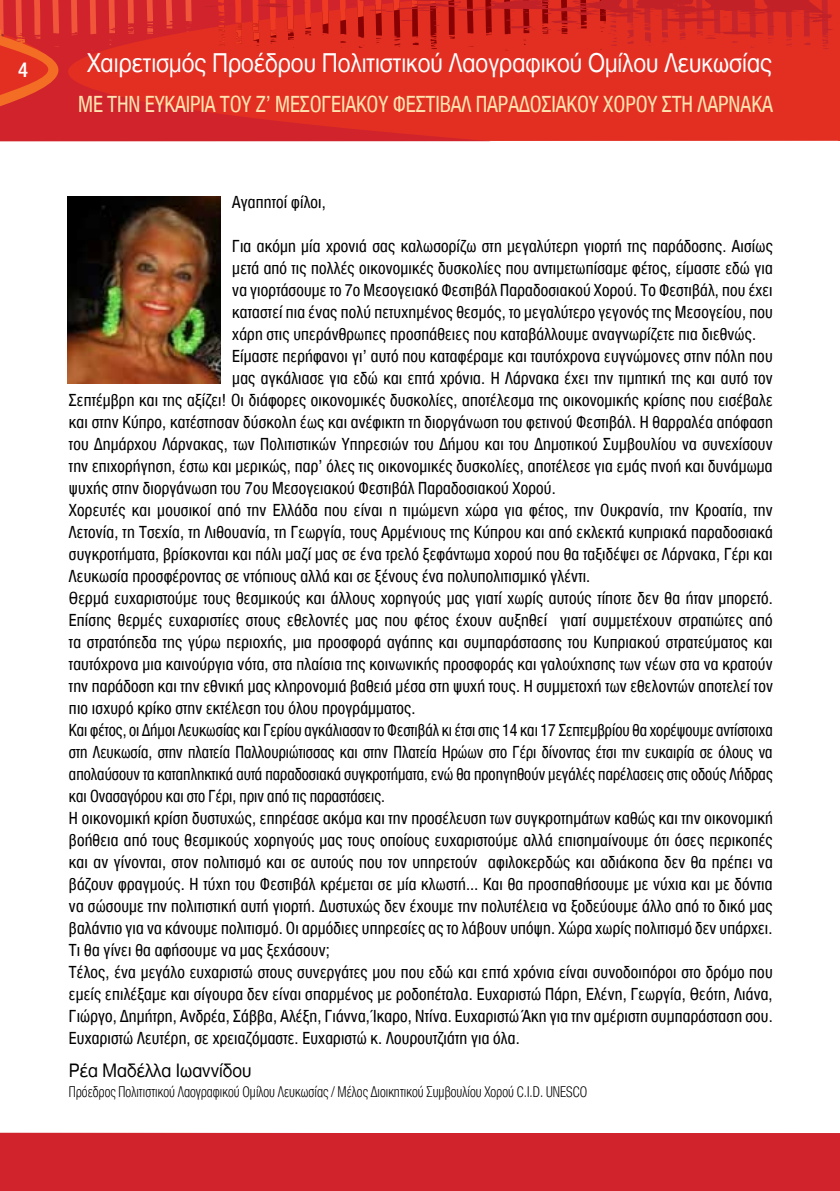
<style>
.page{position:relative;width:840px;height:1191px;background:#fff}
.page>*{position:absolute;margin:0;border:0;box-sizing:border-box;transform-origin:0 0}
.t1{font:28px "CF Helvetica";color:#fff;scale:.85 1}
.t2{font:24px "CF Helvetica Cond";letter-spacing:-.005em;color:#ffe4af;scale:.96 1}
.t3{font:500 22px "CF Helvetica Cond";color:#fff}
.t4{font:20px "CF Helvetica";color:#000;scale:.9 1}
.t5{font:18px "CF Helvetica Cond";letter-spacing:.01em;color:#000}
.t6{font:18px "CF Helvetica Cond";letter-spacing:.01em;color:#000;scale:.95 1}
.t7{font:300 16px "CF Helvetica Cond";letter-spacing:.005em;color:#000;scale:.9 1}
</style>
<div class="page">
<div style="left:0;top:0;width:839px;height:141px;background:#e22f22"></div>
<svg style="left:0;top:0;width:508px;height:141px"></svg>
<svg style="left:0;top:0;width:191px;height:116px"></svg>
<svg style="left:197px;top:0;width:643px;height:50px"></svg>
<div style="left:0;top:1132px;width:839px;height:59px;background:#d0232c"></div>
<hr style="left:839px;top:1132px;width:1px;height:59px;background:#d0232c">
<img style="left:68px;top:196px;width:153px;height:187px">
<p class="t3" style="left:18px;top:58px;width:11px">4</p>
<h1 class="t1" style="left:87px;top:47px;width:806px">Χαιρετισμός Προέδρου Πολιτιστικού Λαογραφικού Ομίλου Λευκωσίας</h1>
<h2 class="t2" style="left:78px;top:91px;width:724px">ΜΕ ΤΗΝ ΕΥΚΑΙΡΙΑ ΤΟΥ Ζ’ ΜΕΣΟΓΕΙΑΚΟΥ ΦΕΣΤΙΒΑΛ ΠΑΡΑΔΟΣΙΑΚΟΥ ΧΟΡΟΥ ΣΤΗ ΛΑΡΝΑΚΑ</h2>
<p class="t5" style="left:232px;top:193px;width:95px">Αγαπητοί φίλοι,</p>
<p class="t5" style="left:232px;top:237px;width:541px">Για ακόμη μία χρονιά σας καλωσορίζω στη μεγαλύτερη γιορτή της παράδοσης. Αισίως</p>
<p class="t5" style="left:232px;top:259px;width:541px">μετά από τις πολλές οικονομικές δυσκολίες που αντιμετωπίσαμε φέτος, είμαστε εδώ για</p>
<p class="t5" style="left:232px;top:281px;width:541px">να γιορτάσουμε το 7ο Μεσογειακό Φεστιβάλ Παραδοσιακού Χορού. Το Φεστιβάλ, που έχει</p>
<p class="t5" style="left:232px;top:303px;width:541px">καταστεί πια ένας πολύ πετυχημένος θεσμός, το μεγαλύτερο γεγονός της Μεσογείου, που</p>
<p class="t5" style="left:232px;top:325px;width:525px">χάρη στις υπεράνθρωπες προσπάθειες που καταβάλλουμε αναγνωρίζετε πια διεθνώς.</p>
<p class="t5" style="left:232px;top:347px;width:541px">Είμαστε περήφανοι γι’ αυτό που καταφέραμε και ταυτόχρονα ευγνώμονες στην πόλη που</p>
<p class="t5" style="left:232px;top:369px;width:541px">μας αγκάλιασε για εδώ και επτά χρόνια. Η Λάρνακα έχει την τιμητική της και αυτό τον</p>
<p class="t5" style="left:69px;top:391px;width:704px">Σεπτέμβρη και της αξίζει! Οι διάφορες οικονομικές δυσκολίες, αποτέλεσμα της οικονομικής κρίσης που εισέβαλε</p>
<p class="t5" style="left:69px;top:413px;width:705px">και στην Κύπρο, κατέστησαν δύσκολη έως και ανέφικτη τη διοργάνωση του φετινού Φεστιβάλ. Η θαρραλέα απόφαση</p>
<p class="t5" style="left:69px;top:435px;width:704px">του Δημάρχου Λάρνακας, των Πολιτιστικών Υπηρεσιών του Δήμου και του Δημοτικού Συμβουλίου να συνεχίσουν</p>
<p class="t5" style="left:69px;top:457px;width:704px">την επιχορήγηση, έστω και μερικώς, παρ’ όλες τις οικονομικές δυσκολίες, αποτέλεσε για εμάς πνοή και δυνάμωμα</p>
<p class="t5" style="left:69px;top:479px;width:488px">ψυχής στην διοργάνωση του 7ου Μεσογειακού Φεστιβάλ Παραδοσιακού Χορού.</p>
<p class="t5" style="left:69px;top:501px;width:704px">Χορευτές και μουσικοί από την Ελλάδα που είναι η τιμώμενη χώρα για φέτος, την Ουκρανία, την Κροατία, την</p>
<p class="t5" style="left:69px;top:523px;width:705px">Λετονία, τη Τσεχία, τη Λιθουανία, τη Γεωργία, τους Αρμένιους της Κύπρου και από εκλεκτά κυπριακά παραδοσιακά</p>
<p class="t5" style="left:69px;top:545px;width:704px">συγκροτήματα, βρίσκονται και πάλι μαζί μας σε ένα τρελό ξεφάντωμα χορού που θα ταξιδέψει σε Λάρνακα, Γέρι και</p>
<p class="t5" style="left:69px;top:567px;width:522px">Λευκωσία προσφέροντας σε ντόπιους αλλά και σε ξένους ένα πολυπολιτισμικό γλέντι.</p>
<p class="t5" style="left:69px;top:589px;width:705px">Θερμά ευχαριστούμε τους θεσμικούς και άλλους χορηγούς μας γιατί χωρίς αυτούς τίποτε δεν θα ήταν μπορετό.</p>
<p class="t5" style="left:69px;top:611px;width:704px">Επίσης θερμές ευχαριστίες στους εθελοντές μας που φέτος έχουν αυξηθεί γιατί συμμετέχουν στρατιώτες από</p>
<p class="t5" style="left:69px;top:633px;width:704px">τα στρατόπεδα της γύρω περιοχής, μια προσφορά αγάπης και συμπαράστασης του Κυπριακού στρατεύματος και</p>
<p class="t5" style="left:69px;top:655px;width:704px">ταυτόχρονα μια καινούργια νότα, στα πλαίσια της κοινωνικής προσφοράς και γαλούχησης των νέων στα να κρατούν</p>
<p class="t5" style="left:69px;top:677px;width:705px">την παράδοση και την εθνική μας κληρονομιά βαθειά μέσα στη ψυχή τους. Η συμμετοχή των εθελοντών αποτελεί τον</p>
<p class="t5" style="left:69px;top:699px;width:348px">πιο ισχυρό κρίκο στην εκτέλεση του όλου προγράμματος.</p>
<p class="t6" style="left:69px;top:721px;width:742px">Και φέτος, οι Δήμοι Λευκωσίας και Γερίου αγκάλιασαν το Φεστιβάλ κι έτσι στις 14 και 17 Σεπτεμβρίου θα χορέψουμε αντίστοιχα</p>
<p class="t6" style="left:69px;top:743px;width:741px">στη Λευκωσία, στην πλατεία Παλλουριώτισσας και στην Πλατεία Ηρώων στο Γέρι δίνοντας έτσι την ευκαιρία σε όλους να</p>
<p class="t6" style="left:69px;top:765px;width:741px">απολαύσουν τα καταπληκτικά αυτά παραδοσιακά συγκροτήματα, ενώ θα προηγηθούν μεγάλές παρέλασεις στις οδούς Λήδρας</p>
<p class="t6" style="left:69px;top:787px;width:334px">και Ονασαγόρου και στο Γέρι, πριν από τις παραστάσεις.</p>
<p class="t5" style="left:69px;top:809px;width:705px">Η οικονομική κρίση δυστυχώς, επηρέασε ακόμα και την προσέλευση των συγκροτημάτων καθώς και την οικονομική</p>
<p class="t5" style="left:69px;top:831px;width:704px">βοήθεια από τους θεσμικούς χορηγούς μας τους οποίους ευχαριστούμε αλλά επισημαίνουμε ότι όσες περικοπές</p>
<p class="t5" style="left:69px;top:853px;width:704px">και αν γίνονται, στον πολιτισμό και σε αυτούς που τον υπηρετούν αφιλοκερδώς και αδιάκοπα δεν θα πρέπει να</p>
<p class="t5" style="left:69px;top:875px;width:704px">βάζουν φραγμούς. Η τύχη του Φεστιβάλ κρέμεται σε μία κλωστή… Και θα προσπαθήσουμε με νύχια και με δόντια</p>
<p class="t5" style="left:69px;top:897px;width:704px">να σώσουμε την πολιτιστική αυτή γιορτή. Δυστυχώς δεν έχουμε την πολυτέλεια να ξοδεύουμε άλλο από το δικό μας</p>
<p class="t5" style="left:69px;top:919px;width:704px">βαλάντιο για να κάνουμε πολιτισμό. Οι αρμόδιες υπηρεσίες ας το λάβουν υπόψη. Χώρα χωρίς πολιτισμό δεν υπάρχει.</p>
<p class="t5" style="left:69px;top:941px;width:262px">Τι θα γίνει θα αφήσουμε να μας ξεχάσουν;</p>
<p class="t5" style="left:69px;top:963px;width:704px">Τέλος, ένα μεγάλο ευχαριστώ στους συνεργάτες μου που εδώ και επτά χρόνια είναι συνοδοιπόροι στο δρόμο που</p>
<p class="t5" style="left:69px;top:985px;width:704px">εμείς επιλέξαμε και σίγουρα δεν είναι σπαρμένος με ροδοπέταλα. Ευχαριστώ Πάρη, Ελένη, Γεωργία, Θεότη, Λιάνα,</p>
<p class="t5" style="left:69px;top:1007px;width:704px">Γιώργο, Δημήτρη, Ανδρέα, Σάββα, Αλέξη, Γιάννα, Ίκαρο, Ντίνα. Ευχαριστώ Άκη για την αμέριστη συμπαράσταση σου.</p>
<p class="t5" style="left:69px;top:1029px;width:452px">Ευχαριστώ Λευτέρη, σε χρειαζόμαστε. Ευχαριστώ κ. Λουρουτζιάτη για όλα.</p>
<p class="t4" style="left:69px;top:1059px;width:204px">Ρέα Μαδέλλα Ιωαννίδου</p>
<p class="t7" style="left:69px;top:1082px;width:577px">Πρόεδρος Πολιτιστικού Λαογραφικού Ομίλου Λευκωσίας / Μέλος Διοικητικού Συμβουλίου Χορού C.I.D. UNESCO</p>
</div>
